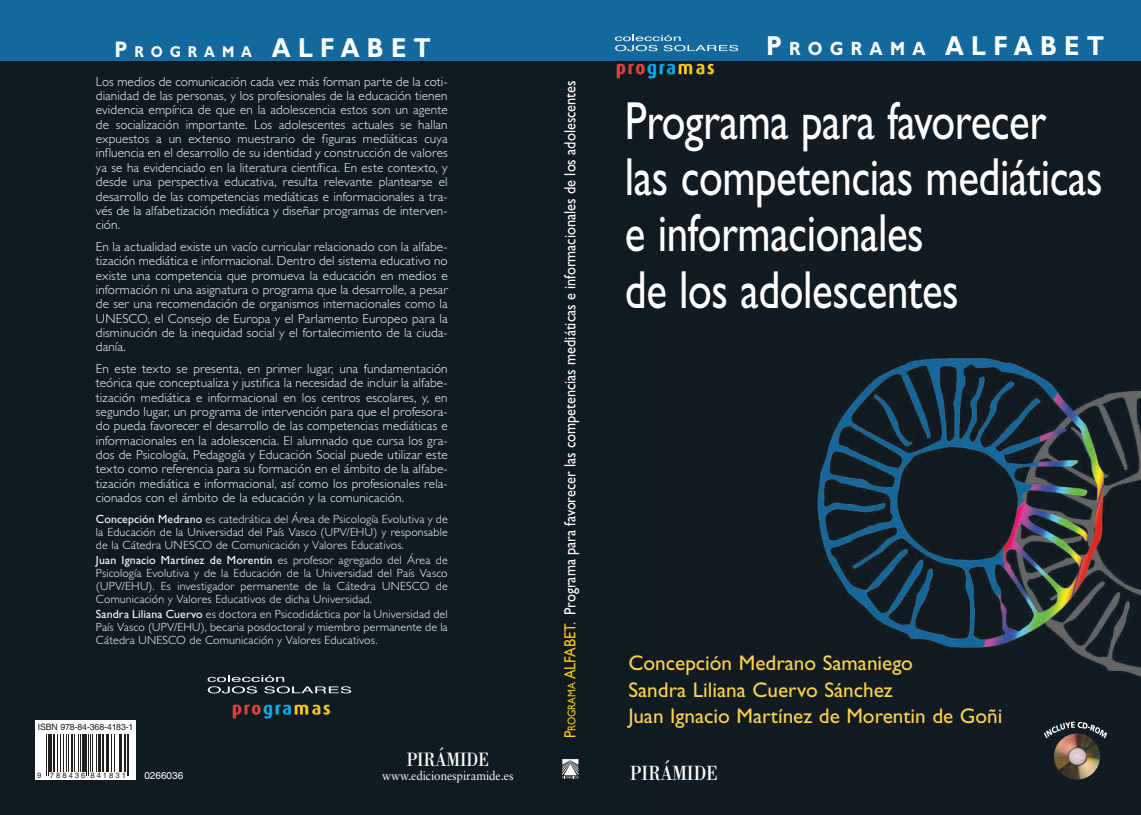
<style>
.page{position:relative;width:1141px;height:815px;background:#fff}
.page>*{position:absolute;margin:0;border:0;box-sizing:border-box;transform-origin:0 0}
.t1{font:53.75px/56.2px "Gill Sans Std";letter-spacing:-.01em;color:#fff;scale:.8 1}
.t2{font:700 27.5px "Gill Sans Std";letter-spacing:.3em;color:#fff;scale:.88 1}
.t3{font:21.25px/26.2px "Gill Sans Std";color:#fbd24c}
.t4{font:21.25px "Bodoni Std";color:#fff;scale:.82 1}
.t5{font:20px "Bodoni Std";color:#fff;scale:.82 1}
.t6{font:16.25px "Gill Sans Std";color:#fff;scale:.88 1}
.t7{font:700 15.75px "Gill Sans Std";letter-spacing:.5em;color:#fff;scale:.88 1}
.t8{font:300 13.12px/14.4px "Gill Sans Std";letter-spacing:.01em;color:#fff;text-align:justify}
.t9{font:12.5px "Sabon LT Std";letter-spacing:-.005em;color:#fff;scale:.93 1}
.t10{font:300 11.88px/13.1px "Gill Sans Std";letter-spacing:.015em;color:#fff;text-align:justify}
.t11{font:10px "Helvetica LT Std";color:#fff}
.t12{font:8.75px "Helvetica LT Std";letter-spacing:-.01em;color:#231f20}
.t13{font:7.62px "Helvetica LT Std";letter-spacing:.265em;color:#231f20}
.s1{font-size:22.5px}
.s2{font-size:27.5px}
.s3{font-size:19.25px}
.s4{font-weight:400}
.s5{color:#f9ca0a}
.s6{font-size:11.38px;color:#f9ca0a}
</style>
<div class="page">
<img style="left:662px;top:60px;width:479px;height:755px">
<div style="left:0;top:0;width:662px;height:815px;background:#101a21"></div>
<svg style="left:562px;top:759px;width:17px;height:19px"></svg>
<div style="left:35px;top:723px;width:101px;height:57px;background:#fff"></div>
<hr style="left:46px;top:723px;width:1px;height:53px;background:#231f20">
<hr style="left:48px;top:723px;width:1px;height:53px;background:#231f20">
<hr style="left:49px;top:723px;width:3px;height:48px;background:#231f20">
<hr style="left:53px;top:723px;width:2px;height:48px;background:#231f20">
<hr style="left:57px;top:723px;width:1px;height:48px;background:#231f20">
<hr style="left:60px;top:723px;width:1px;height:48px;background:#231f20">
<hr style="left:64px;top:723px;width:1px;height:48px;background:#231f20">
<hr style="left:66px;top:723px;width:1px;height:48px;background:#231f20">
<hr style="left:68px;top:723px;width:1px;height:48px;background:#231f20">
<hr style="left:71px;top:723px;width:2px;height:48px;background:#231f20">
<hr style="left:74px;top:723px;width:1px;height:48px;background:#231f20">
<hr style="left:78px;top:723px;width:1px;height:48px;background:#231f20">
<hr style="left:80px;top:723px;width:1px;height:48px;background:#231f20">
<hr style="left:82px;top:723px;width:3px;height:48px;background:#231f20">
<hr style="left:86px;top:723px;width:1px;height:53px;background:#231f20">
<hr style="left:88px;top:723px;width:1px;height:53px;background:#231f20">
<hr style="left:90px;top:723px;width:1px;height:48px;background:#231f20">
<hr style="left:92px;top:723px;width:1px;height:48px;background:#231f20">
<hr style="left:96px;top:723px;width:1px;height:48px;background:#231f20">
<hr style="left:98px;top:723px;width:2px;height:48px;background:#231f20">
<hr style="left:102px;top:723px;width:2px;height:48px;background:#231f20">
<hr style="left:106px;top:723px;width:1px;height:48px;background:#231f20">
<hr style="left:108px;top:723px;width:1px;height:48px;background:#231f20">
<hr style="left:111px;top:723px;width:1px;height:48px;background:#231f20">
<hr style="left:114px;top:723px;width:1px;height:48px;background:#231f20">
<hr style="left:119px;top:723px;width:1px;height:48px;background:#231f20">
<hr style="left:120px;top:723px;width:2px;height:48px;background:#231f20">
<hr style="left:124px;top:723px;width:2px;height:48px;background:#231f20">
<hr style="left:127px;top:723px;width:1px;height:53px;background:#231f20">
<hr style="left:128px;top:723px;width:1px;height:53px;background:#231f20">
<div style="left:35px;top:721px;width:101px;height:13px;background:#fff"></div>
<div style="left:0;top:0;width:1141px;height:60px;background:#13699e"></div>
<img style="left:1054px;top:733px;width:46px;height:47px;border-radius:23px">
<svg style="left:1044px;top:722px;width:63px;height:16px"></svg>
<svg style="left:615px;top:35px;width:123px;height:16px"></svg>
<img style="left:616px;top:62px;width:100px;height:17px">
<svg style="left:208px;top:675px;width:143px;height:18px"></svg>
<img style="left:232px;top:704px;width:99px;height:15px">
<p class="t7" style="left:115px;top:42px;width:361px"><span class="s1">P</span>ROGRAMA <span class="s2">ALFABET</span></p>
<h2 class="t2" style="left:766px;top:29px;width:386px">P<span class="s3">ROGRAMA</span> ALFABET</h2>
<p class="t8" style="left:96px;top:74px;width:353px">Los medios de comunicación cada vez más forman parte de la coti&shy;dianidad de las personas, y los profesionales de la educación tienen evidencia empírica de que en la adolescencia estos son un agente de socialización importante. Los adolescentes actuales se hallan expuestos a un extenso muestrario de figuras mediáticas cuya influencia en el desarrollo de su identidad y construcción de valores ya se ha evidenciado en la literatura científica. En este contexto, y desde una perspectiva educativa, resulta relevante plantearse el desarrollo de las competencias mediáticas e informacionales a tra&shy;vés de la alfabetización mediática y diseñar programas de interven&shy;ción.</p>
<p class="t8" style="left:96px;top:239px;width:353px">En la actualidad existe un vacío curricular relacionado con la alfabe&shy;tización mediática e informacional. Dentro del sistema educativo no existe una competencia que promueva la educación en medios e información ni una asignatura o programa que la desarrolle, a pesar de ser una recomendación de organismos internacionales como la UNESCO, el Consejo de Europa y el Parlamento Europeo para la disminución de la inequidad social y el fortalecimiento de la ciuda&shy;danía.</p>
<p class="t8" style="left:96px;top:361px;width:353px">En este texto se presenta, en primer lugar, una fundamentación teórica que conceptualiza y justifica la necesidad de incluir la alfabe&shy;tización mediática e informacional en los centros escolares, y, en segundo lugar, un programa de intervención para que el profesora&shy;do pueda favorecer el desarrollo de las competencias mediáticas e informacionales en la adolescencia. El alumnado que cursa los gra&shy;dos de Psicología, Pedagogía y Educación Social puede utilizar este texto como referencia para su formación en el ámbito de la alfabe&shy;tización mediática e informacional, así como los profesionales rela&shy;cionados con el ámbito de la educación y la comunicación.</p>
<p class="t10" style="left:96px;top:512px;width:353px"><span class="s4">Concepción Medrano</span> es catedrática del Área de Psicología Evolutiva y de la Educación de la Universidad del País Vasco (UPV/EHU) y responsable de la Cátedra UNESCO de Comunicación y Valores Educativos.</p>
<p class="t10" style="left:96px;top:553px;width:353px"><span class="s4">Juan Ignacio Martínez de Morentin</span> es profesor agregado del Área de Psicología Evolutiva y de la Educación de la Universidad del País Vasco (UPV/EHU). Es investigador permanente de la Cátedra UNESCO de Comunicación y Valores Educativos de dicha Universidad.</p>
<p class="t10" style="left:96px;top:607px;width:353px"><span class="s4">Sandra Liliana Cuervo</span> es doctora en Psicodidáctica por la Universidad del País Vasco (UPV/EHU), becaria posdoctoral y miembro permanente de la Cátedra UNESCO de Comunicación y Valores Educativos.</p>
<p class="t12" style="left:38px;top:722px;width:97px">ISBN 978-84-368-4183-1</p>
<h3 class="t5" style="left:406px;top:748px;width:103px">PIRÁMIDE</h3>
<p class="t13" style="left:37px;top:771px;width:90px">9 788436 841831</p>
<p class="t9" style="left:382px;top:768px;width:143px">www.edicionespiramide.es</p>
<p class="t11" style="left:144px;top:770px;width:40px">0266036</p>
<p class="t6" style="left:561px;top:738px;width:749px;rotate:-90deg"><span class="s5">P</span><span class="s6">rograma</span> <span class="s5">ALFABET.</span> Programa para favorecer las competencias mediáticas e informacionales de los adolescentes</p>
<h1 class="t1" style="left:625px;top:93px;width:599px">Programa para favorecer las competencias mediáticas e informacionales<br>de los adolescentes</h1>
<h3 class="t3" style="left:628px;top:650px;width:376px">Concepción Medrano Samaniego<br>Sandra Liliana Cuervo Sánchez<br>Juan Ignacio Martínez de Morentin de Goñi</h3>
<h3 class="t4" style="left:630px;top:760px;width:109px">PIRÁMIDE</h3>
</div>
